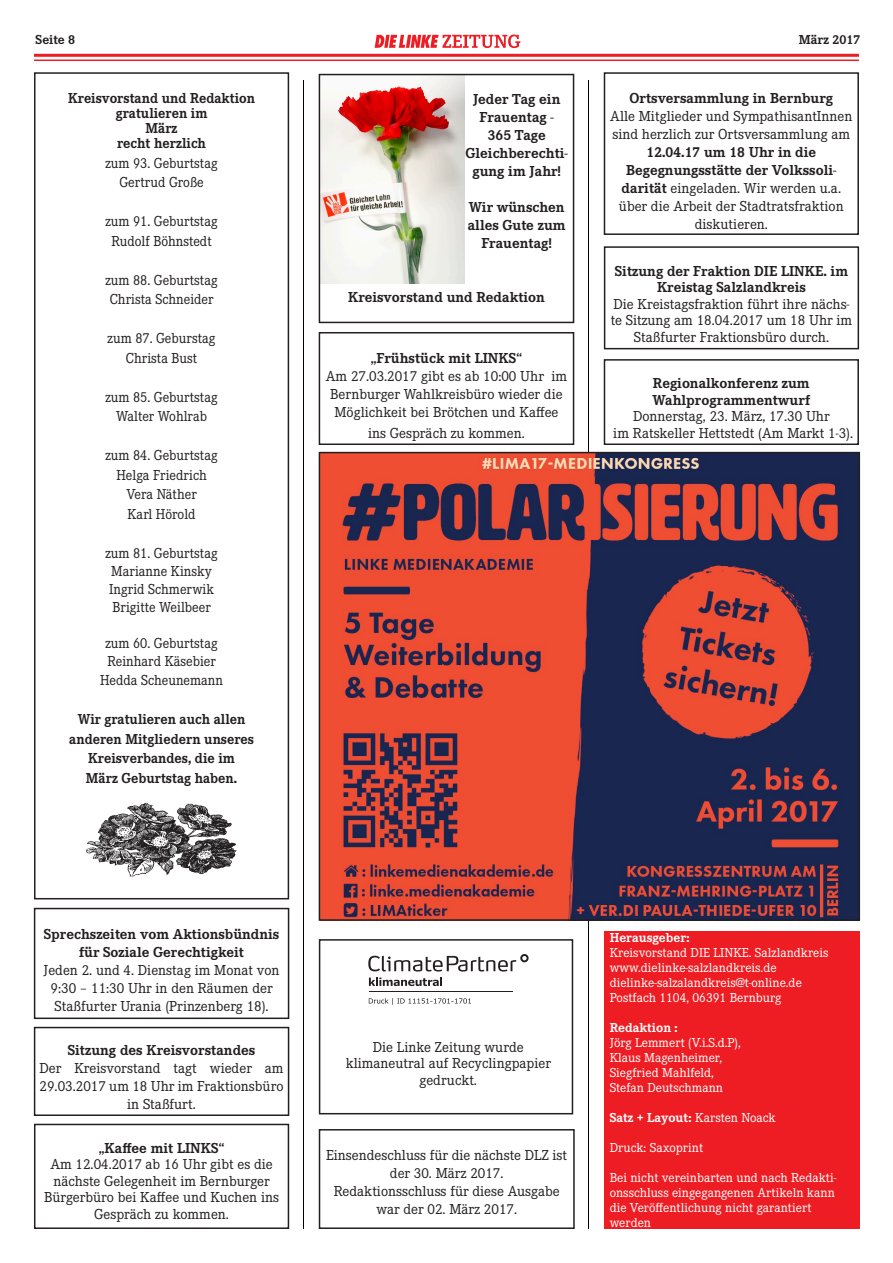
<style>
.page{position:relative;width:893px;height:1263px;background:#fff}
.page>*{position:absolute;margin:0;border:0;box-sizing:border-box;transform-origin:0 0}
.t1{font:15px/18px "Corporate E";color:#231f20;text-align:center}
.t2{font:15px/19.5px "Corporate E";color:#231f20;text-align:center;scale:.95 1}
.t3{font:700 15px/15px "Corporate E";color:#231f20;text-align:center;scale:.95 1}
.t4{font:700 15px/18px "Corporate E";color:#231f20;text-align:center}
.t5{font:13.5px/15px "Corporate E";color:#fff}
.t6{font:700 13.5px "Corporate E";color:#fff}
.t7{font:700 13.5px "Corporate E";color:#231f20}
.s1{font-weight:700}
.s2{font-weight:400}
</style>
<div class="page">
<div style="left:604px;top:931px;width:255px;height:298px;background:#ee1d23"></div>
<hr style="left:34px;top:54px;width:825px;height:3px;background:#ee1d23">
<hr style="left:34px;top:60px;width:825px;height:1px;background:#ee1d23">
<hr style="left:303px;top:81px;width:1px;height:1148px;background:#000">
<hr style="left:588px;top:81px;width:1px;height:1148px;background:#000">
<div style="left:34px;top:72px;width:255px;height:827px;border:2px solid #231f20"></div>
<div style="left:319px;top:1129px;width:256px;height:100px;border:2px solid #231f20"></div>
<div style="left:604px;top:246px;width:255px;height:103px;border:2px solid #231f20"></div>
<div style="left:604px;top:72px;width:255px;height:163px;border:2px solid #231f20"></div>
<div style="left:604px;top:359px;width:255px;height:86px;border:2px solid #231f20"></div>
<div style="left:34px;top:1124px;width:255px;height:105px;border:2px solid #231f20"></div>
<div style="left:34px;top:1027px;width:255px;height:89px;border:2px solid #231f20"></div>
<div style="left:34px;top:908px;width:255px;height:111px;border:2px solid #231f20"></div>
<img style="left:322px;top:455px;width:535px;height:463px">
<div style="left:319px;top:452px;width:541px;height:469px;border:2px solid #231f20"></div>
<div style="left:319px;top:939px;width:254px;height:175px;border:2px solid #231f20"></div>
<img style="left:86px;top:803px;width:151px;height:74px">
<svg style="left:369px;top:977px;width:73px;height:9px"></svg>
<hr style="left:369px;top:991px;width:143px;height:1px;background:#231f20">
<svg style="left:368px;top:954px;width:161px;height:17px"></svg>
<svg style="left:369px;top:998px;width:102px;height:7px"></svg>
<svg style="left:375px;top:35px;width:145px;height:13px"></svg>
<div style="left:319px;top:332px;width:255px;height:113px;border:2px solid #231f20"></div>
<img style="left:322px;top:77px;width:143px;height:206px">
<div style="left:319px;top:74px;width:255px;height:249px;border:2px solid #231f20"></div>
<p class="t7" style="left:36px;top:32px;width:41px">Seite 8</p>
<p class="t7" style="left:799px;top:32px;width:63px">März 2017</p>
<p class="t3" style="left:68px;top:91px;width:198px">Kreisvorstand und Redaktion gratulieren im<br>März<br>recht herzlich</p>
<p class="t2" style="left:105px;top:153px;width:120px">zum 93. Geburtstag<br>Gertrud Große</p>
<p class="t2" style="left:105px;top:212px;width:120px">zum 91. Geburtstag<br>Rudolf Böhnstedt</p>
<p class="t2" style="left:105px;top:270px;width:120px;text-align:left">zum 88. Geburtstag<br>Christa Schneider</p>
<p class="t2" style="left:108px;top:329px;width:115px">zum 87. Geburstag<br>Christa Bust</p>
<p class="t2" style="left:105px;top:387px;width:120px">zum 85. Geburtstag<br>Walter Wohlrab</p>
<p class="t2" style="left:105px;top:446px;width:120px">zum 84. Geburtstag<br>Helga Friedrich<br>Vera Näther<br>Karl Hörold</p>
<p class="t2" style="left:105px;top:544px;width:120px;line-height:18px;text-align:left">zum 81. Geburtstag<br>Marianne Kinsky<br>Ingrid Schmerwik<br>Brigitte Weilbeer</p>
<p class="t2" style="left:105px;top:634px;width:120px;line-height:18px;text-align:left">zum 60. Geburtstag<br>Reinhard Käsebier</p>
<p class="t2" style="left:100px;top:671px;width:131px">Hedda Scheunemann</p>
<p class="t3" style="left:69px;top:709px;width:196px;line-height:19.5px">Wir gratulieren auch allen anderen Mitgliedern unseres<br>Kreisverbandes, die im<br>März Geburtstag haben.</p>
<p class="t4" style="left:466px;top:90px;width:104px">Jeder Tag ein<br>Frauentag -<br>365 Tage<br>Gleichberechti&shy;gung im Jahr!</p>
<p class="t4" style="left:468px;top:198px;width:99px">Wir wünschen alles Gute zum<br>Frauentag!</p>
<p class="t4" style="left:348px;top:288px;width:198px">Kreisvorstand und Redaktion</p>
<p class="t1" style="left:326px;top:349px;width:243px"><span class="s1">„Frühstück mit LINKS“<br></span>Am 27.03.2017 gibt es ab 10:00 Uhr im Bernburger Wahlkreisbüro wieder die Möglichkeit bei Brötchen und Kaffee</p>
<p class="t1" style="left:368px;top:424px;width:158px">ins Gespräch zu kommen.</p>
<p class="t1" style="left:610px;top:89px;width:244px"><span class="s1">Ortsversammlung in Bernburg<br></span>Alle Mitglieder und SympathisantInnen sind herzlich zur Ortsversammlung am<br><span class="s1">12.04.17 um 18 Uhr in die<br>Begegnungsstätte der Volkssoli&shy;darität</span> eingeladen. Wir werden u.a. über die Arbeit der Stadtratsfraktion diskutieren.</p>
<p class="t1" style="left:611px;top:263px;width:243px;line-height:16.5px"><span class="s1">Sitzung der Fraktion DIE LINKE. im Kreistag Salzlandkreis<br></span>Die Kreistagsfraktion führt ihre nächs&shy;te Sitzung am 18.04.2017 um 18 Uhr im Staßfurter Fraktionsbüro durch.</p>
<p class="t1" style="left:613px;top:375px;width:241px;line-height:16.5px"><span class="s1">Regionalkonferenz zum<br>Wahlprogrammentwurf<br></span>Donnerstag, 23. März, 17.30 Uhr<br>im Ratskeller Hettstedt (Am Markt 1-3).</p>
<p class="t1" style="left:44px;top:925px;width:238px"><span class="s1">Sprechszeiten vom Aktionsbündnis für Soziale Gerechtigkeit<br></span>Jeden 2. und 4. Dienstag im Monat von 9:30 – 11:30 Uhr in den Räumen der Staßfurter Urania (Prinzenberg 18).</p>
<p class="t1" style="left:40px;top:1041px;width:245px"><span class="s1">Sitzung des Kreisvorstandes<br></span>Der Kreisvorstand tagt wieder am<br>29.03.2017 um 18 Uhr im Fraktionsbüro in Staßfurt.</p>
<p class="t1" style="left:44px;top:1140px;width:236px;line-height:16.5px"><span class="s1">„Kaffee mit LINKS“<br></span>Am 12.04.2017 ab 16 Uhr gibt es die nächste Gelegenheit im Bernburger<br>Bürgerbüro bei Kaffee und Kuchen ins<br>Gespräch zu kommen.</p>
<p class="t1" style="left:346px;top:1039px;width:207px;line-height:16.5px">Die Linke Zeitung wurde klimaneutral auf Recyclingpapier gedruckt.</p>
<p class="t1" style="left:326px;top:1146px;width:243px">Einsendeschluss für die nächste DLZ ist der 30. März 2017.<br>Redaktionsschluss für diese Ausgabe war der 02. März 2017.</p>
<p class="t5" style="left:610px;top:930px;width:220px"><span class="s1">Herausgeber:<br></span>Kreisvorstand DIE LINKE. Salzlandkreis www.dielinke-salzlandkreis.de dielinke-salzalandkreis@t-online.de<br>Postfach 1104, 06391 Bernburg</p>
<p class="t5" style="left:610px;top:1020px;width:133px"><span class="s1">Redaktion :<br></span>Jörg Lemmert (V.i.S.d.P),<br>Klaus Magenheimer,<br>Siegfried Mahlfeld,<br>Stefan Deutschmann</p>
<p class="t6" style="left:610px;top:1109px;width:168px">Satz + Layout: <span class="s2">Karsten Noack</span></p>
<p class="t5" style="left:610px;top:1140px;width:95px">Druck: Saxoprint</p>
<p class="t5" style="left:610px;top:1170px;width:228px">Bei nicht vereinbarten und nach Redakti&shy;onsschluss eingegangenen Artikeln kann die Veröffentlichung nicht garantiert werden</p>
</div>
